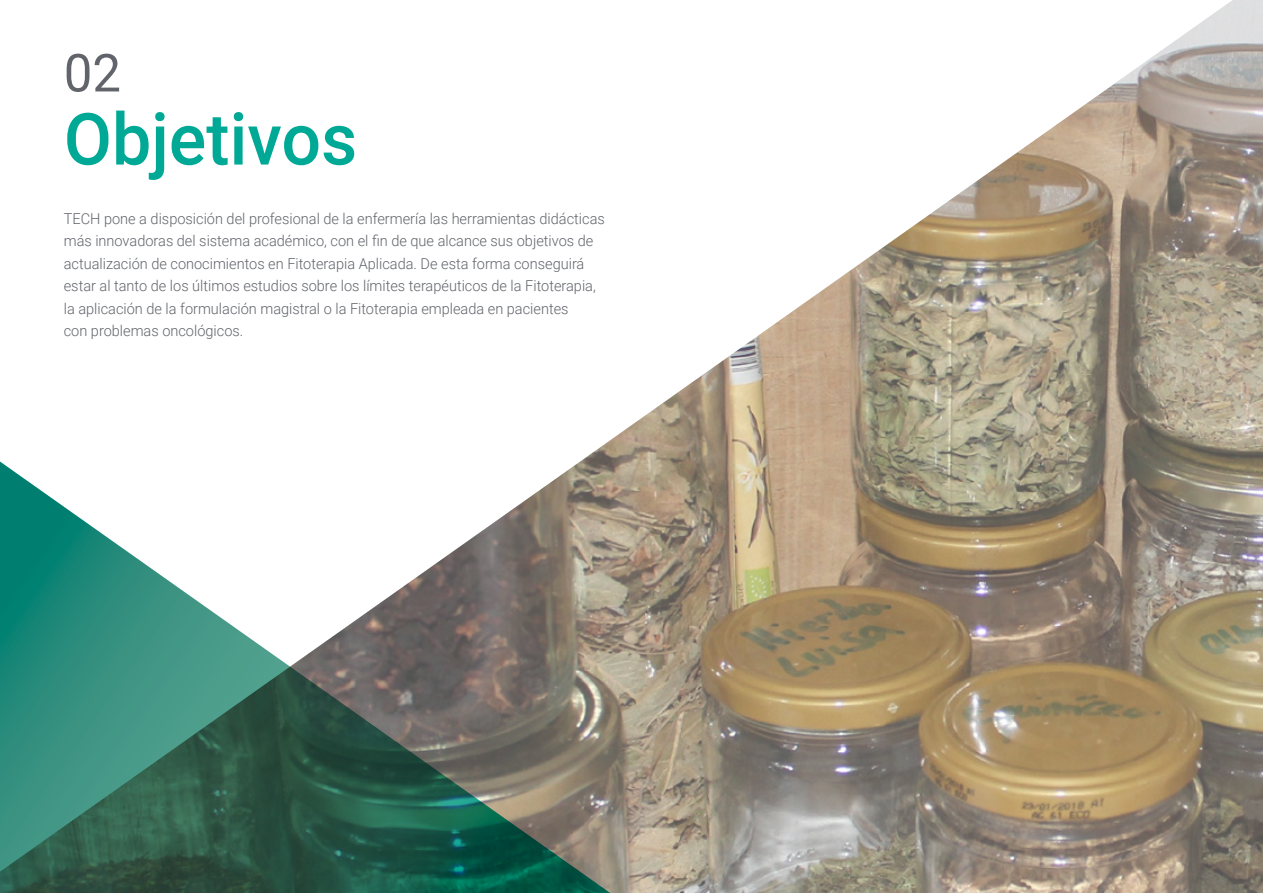
<style>
.page{position:relative;width:1263px;height:893px;background:#fff}
.page>*{position:absolute;margin:0;border:0;box-sizing:border-box;transform-origin:0 0}
.t1{font:500 72px "Roboto";color:#00a996}
.t2{font:52.5px "Roboto";color:#61646a}
.t3{font:300 15px/22.5px "Roboto";color:#61646a}
</style>
<div class="page">
<img style="left:602px;top:0;width:661px;height:893px">
<svg style="left:0;top:446px;width:640px;height:447px"></svg>
<h2 class="t2" style="left:64px;top:36px;width:59px">02</h2>
<h1 class="t1" style="left:64px;top:89px;width:295px">Objetivos</h1>
<p class="t3" style="left:64px;top:207px;width:542px">TECH pone a disposición del profesional de la enfermería las herramientas didácticas más innovadoras del sistema académico, con el fin de que alcance sus objetivos de actualización de conocimientos en Fitoterapia Aplicada. De esta forma conseguirá estar al tanto de los últimos estudios sobre los límites terapéuticos de la Fitoterapia, la aplicación de la formulación magistral o la Fitoterapia empleada en pacientes<br>con problemas oncológicos.</p>
</div>
